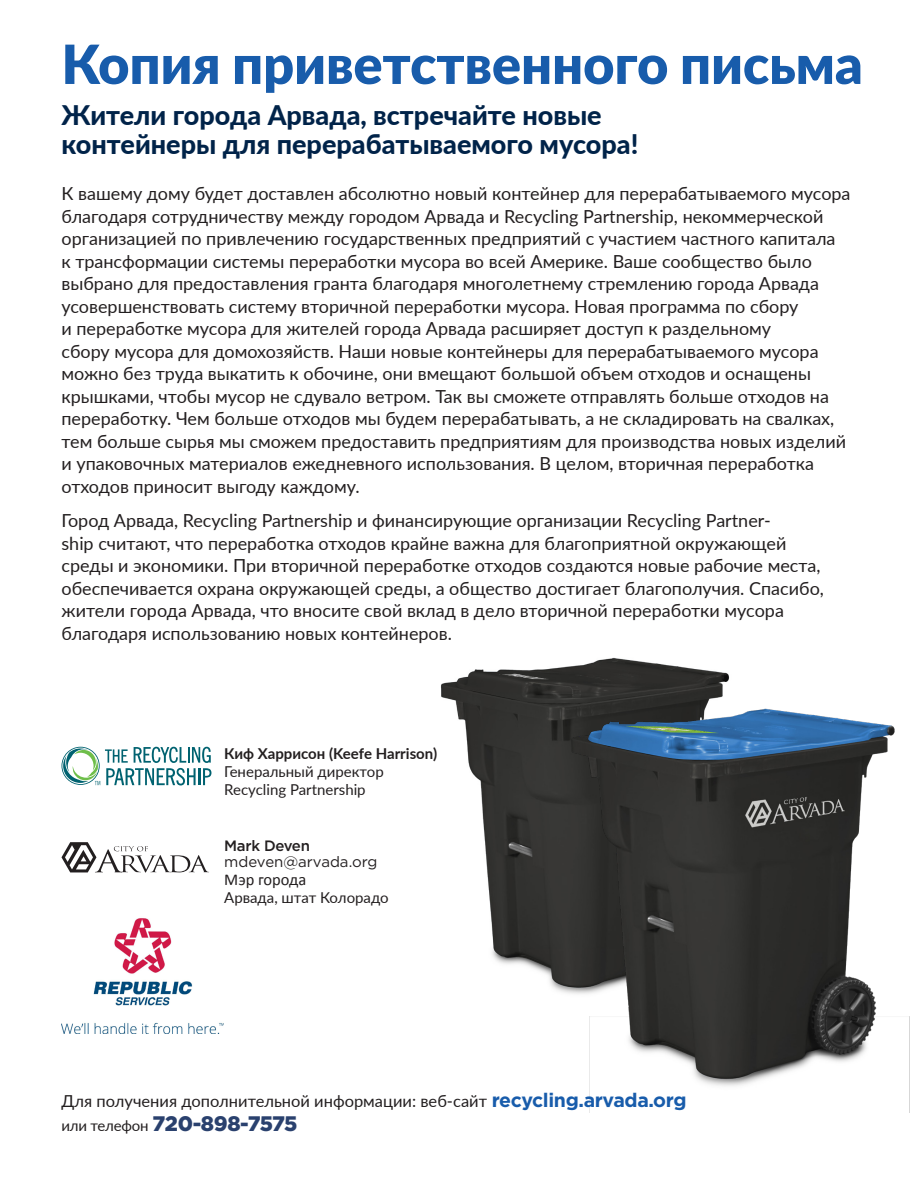
<style>
.page{position:relative;width:918px;height:1188px;background:#fff}
.page>*{position:absolute;margin:0;border:0;box-sizing:border-box;transform-origin:0 0}
.t1{font:900 54px "Lato";color:#185cab}
.t2{font:800 27px/29.1px "Lato";color:#002349}
.Paragraph_Style_2{font:900 21px "Gotham";letter-spacing:-.03em;color:#2a416e}
.t3{font:18px/22.5px "Lato";color:#231f20}
.t4{font:16.5px "Lato";color:#231f20}
.t5{font:16.5px "Calibri";color:#231f20}
.t6{font:15px "Lato";color:#231f20}
.t7{font:700 15px "Lato";color:#231f20}
.t8{font:15px "Gotham";color:#231f20}
.t9{font:500 15px "Gotham";letter-spacing:-.02em;color:#231f20}
.s1{font-family:"Gotham";font-weight:700;font-size:19.5px;color:#185cab}
.s2{font-family:"Lato";font-weight:400;font-size:15px;color:#231f20}
</style>
<div class="page">
<img style="left:441px;top:657px;width:241px;height:334px">
<img style="left:559px;top:667px;width:351px;height:446px">
<svg style="left:62px;top:842px;width:147px;height:31px"></svg>
<svg style="left:62px;top:747px;width:149px;height:38px"></svg>
<img style="left:62px;top:918px;width:162px;height:115px">
<p class="t1" style="left:62px;top:24px;width:803px">Копия приветственного письма</p>
<p class="t2" style="left:62px;top:100px;width:578px">Жители города Арвада, встречайте новые контейнеры для перерабатываемого мусора!</p>
<p class="t3" style="left:62px;top:182px;width:791px">К вашему дому будет доставлен абсолютно новый контейнер для перерабатываемого мусора благодаря сотрудничеству между городом Арвада и Recycling Partnership, некоммерческой организацией по привлечению государственных предприятий с участием частного капитала<br>к трансформации системы переработки мусора во всей Америке. Ваше сообщество было выбрано для предоставления гранта благодаря многолетнему стремлению города Арвада усовершенствовать систему вторичной переработки мусора. Новая программа по сбору<br>и переработке мусора для жителей города Арвада расширяет доступ к раздельному<br>сбору мусора для домохозяйств. Наши новые контейнеры для перерабатываемого мусора можно без труда выкатить к обочине, они вмещают большой объем отходов и оснащены крышками, чтобы мусор не сдувало ветром. Так вы сможете отправлять больше отходов на переработку. Чем больше отходов мы будем перерабатывать, а не складировать на свалках, тем больше сырья мы сможем предоставить предприятиям для производства новых изделий и упаковочных материалов ежедневного использования. В целом, вторичная переработка отходов приносит выгоду каждому.</p>
<p class="t3" style="left:62px;top:509px;width:764px">Город Арвада, Recycling Partnership и финансирующие организации Recycling Partner-<br>ship считают, что переработка отходов крайне важна для благоприятной окружающей среды и экономики. При вторичной переработке отходов создаются новые рабочие места, обеспечивается охрана окружающей среды, а общество достигает благополучия. Спасибо, жители города Арвада, что вносите свой вклад в дело вторичной переработки мусора благодаря использованию новых контейнеров.</p>
<p class="t7" style="left:224px;top:742px;width:214px">Киф Харрисон (Keefe Harrison)</p>
<p class="t6" style="left:224px;top:761px;width:161px">Генеральный директор</p>
<p class="t6" style="left:224px;top:779px;width:143px">Recycling Partnership</p>
<p class="t9" style="left:224px;top:837px;width:87px">Mark Deven</p>
<p class="t8" style="left:224px;top:852px;width:155px">mdeven@arvada.org</p>
<p class="t5" style="left:224px;top:870px;width:84px">Мэр города</p>
<p class="t6" style="left:224px;top:887px;width:166px">Арвада, штат Колорадо</p>
<p class="t4" style="left:62px;top:1089px;width:627px">Для получения дополнительной информации: веб-сайт <span class="s1">recycling.arvada.org</span></p>
<p class="Paragraph_Style_2" style="left:62px;top:1111px;width:237px"><span class="s2">или телефон</span> 720-898-7575</p>
</div>
